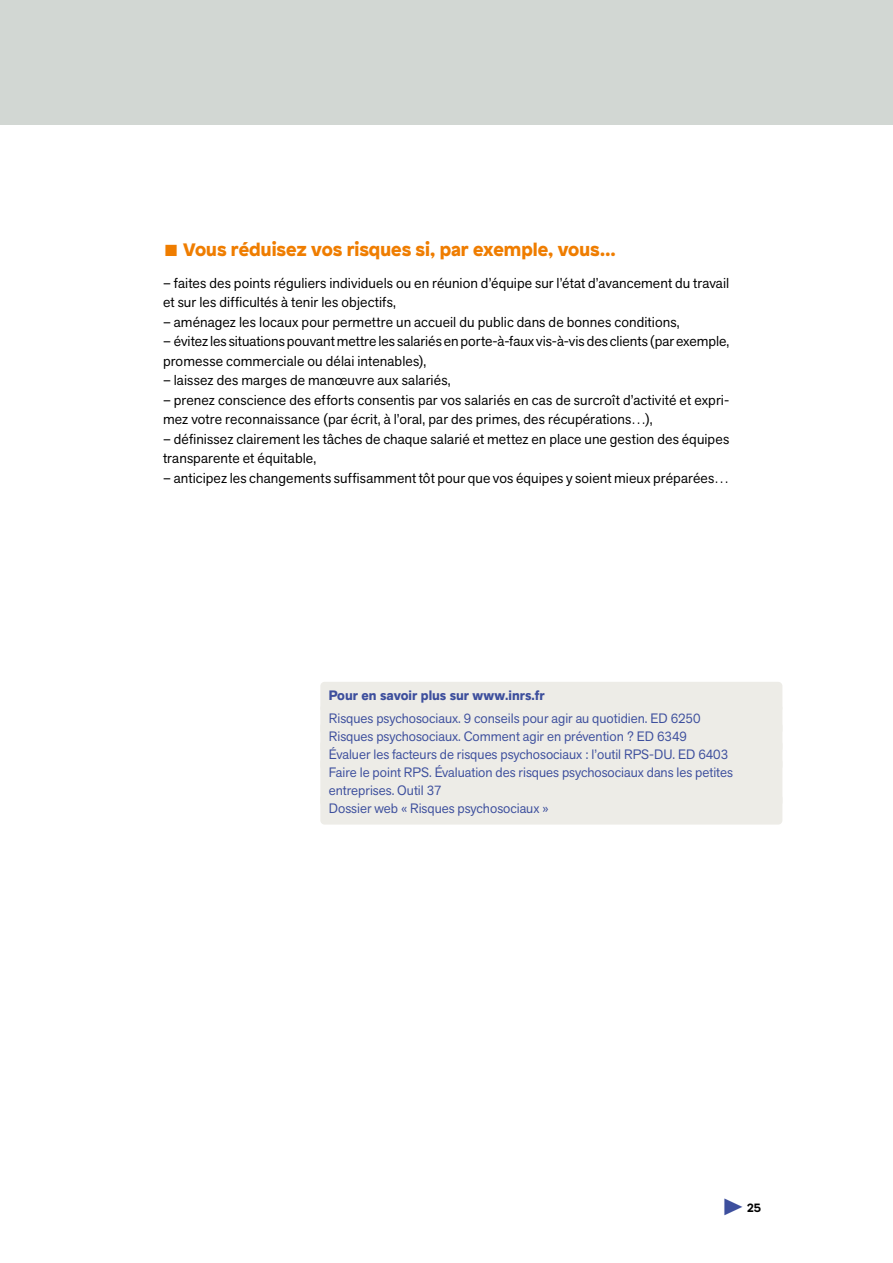
<style>
.page{position:relative;width:893px;height:1263px;background:#fff}
.page>*{position:absolute;margin:0;border:0;box-sizing:border-box;transform-origin:0 0}
.t1{font:900 18px "Patron";color:#ef7d00}
.t2{font:14.25px/19.5px "Akzid Grtsk Next";letter-spacing:.01em;color:#000}
.t3{font:13.5px/18px "Akzid Grtsk Next";color:#3d4f9d}
.t4{font:700 13.5px "Akzid Grtsk Next";color:#3d4f9d}
.t5{font:700 12px "Patron";color:#000}
.s1{color:#3d4f9d}
</style>
<div class="page">
<div style="left:0;top:0;width:893px;height:124px;background:#d2d7d3"></div>
<div style="left:320px;top:682px;width:462px;height:30px;background:#edece7;border-radius:4px"></div>
<div style="left:320px;top:704px;width:462px;height:30px;background:#edece7;border-radius:4px"></div>
<div style="left:320px;top:722px;width:462px;height:30px;background:#edece7;border-radius:4px"></div>
<div style="left:320px;top:740px;width:462px;height:30px;background:#edece7;border-radius:4px"></div>
<div style="left:320px;top:758px;width:462px;height:48px;background:#edece7;border-radius:4px"></div>
<div style="left:320px;top:794px;width:462px;height:30px;background:#edece7;border-radius:4px"></div>
<p class="t1" style="left:163px;top:234px;width:454px">■ Vous réduisez vos risques si, par exemple, vous…</p>
<p class="t2" style="left:163px;top:273px;width:568px">– faites des points réguliers individuels ou en réunion d’équipe sur l’état d’avancement du travail et sur les difficultés à tenir les objectifs,</p>
<p class="t2" style="left:163px;top:312px;width:518px">– aménagez les locaux pour permettre un accueil du public dans de bonnes conditions,</p>
<p class="t2" style="left:163px;top:331px;width:568px">– évitez les situations pouvant mettre les salariés en porte-à-faux vis-à-vis des clients (par exemple, promesse commerciale ou délai intenables),</p>
<p class="t2" style="left:163px;top:370px;width:289px">– laissez des marges de manœuvre aux salariés,</p>
<p class="t2" style="left:163px;top:390px;width:568px">– prenez conscience des efforts consentis par vos salariés en cas de surcroît d’activité et expri&shy;mez votre reconnaissance (par écrit, à l’oral, par des primes, des récupérations…),</p>
<p class="t2" style="left:163px;top:429px;width:568px">– définissez clairement les tâches de chaque salarié et mettez en place une gestion des équipes transparente et équitable,</p>
<p class="t2" style="left:163px;top:468px;width:568px">– anticipez les changements suffisamment tôt pour que vos équipes y soient mieux préparées…</p>
<p class="t4" style="left:329px;top:687px;width:217px">Pour en savoir plus sur www.inrs.fr</p>
<p class="t3" style="left:329px;top:709px;width:406px">Risques psychosociaux. 9 conseils pour agir au quotidien. ED 6250<br>Risques psychosociaux. Comment agir en prévention ? ED 6349<br>Évaluer les facteurs de risques psychosociaux : l’outil RPS-DU. ED 6403<br>Faire le point RPS. Évaluation des risques psychosociaux dans les petites entreprises. Outil 37<br>Dossier web « Risques psychosociaux »</p>
<p class="t5" style="left:722px;top:1198px;width:40px"><span class="s1">◆</span> 25</p>
</div>
